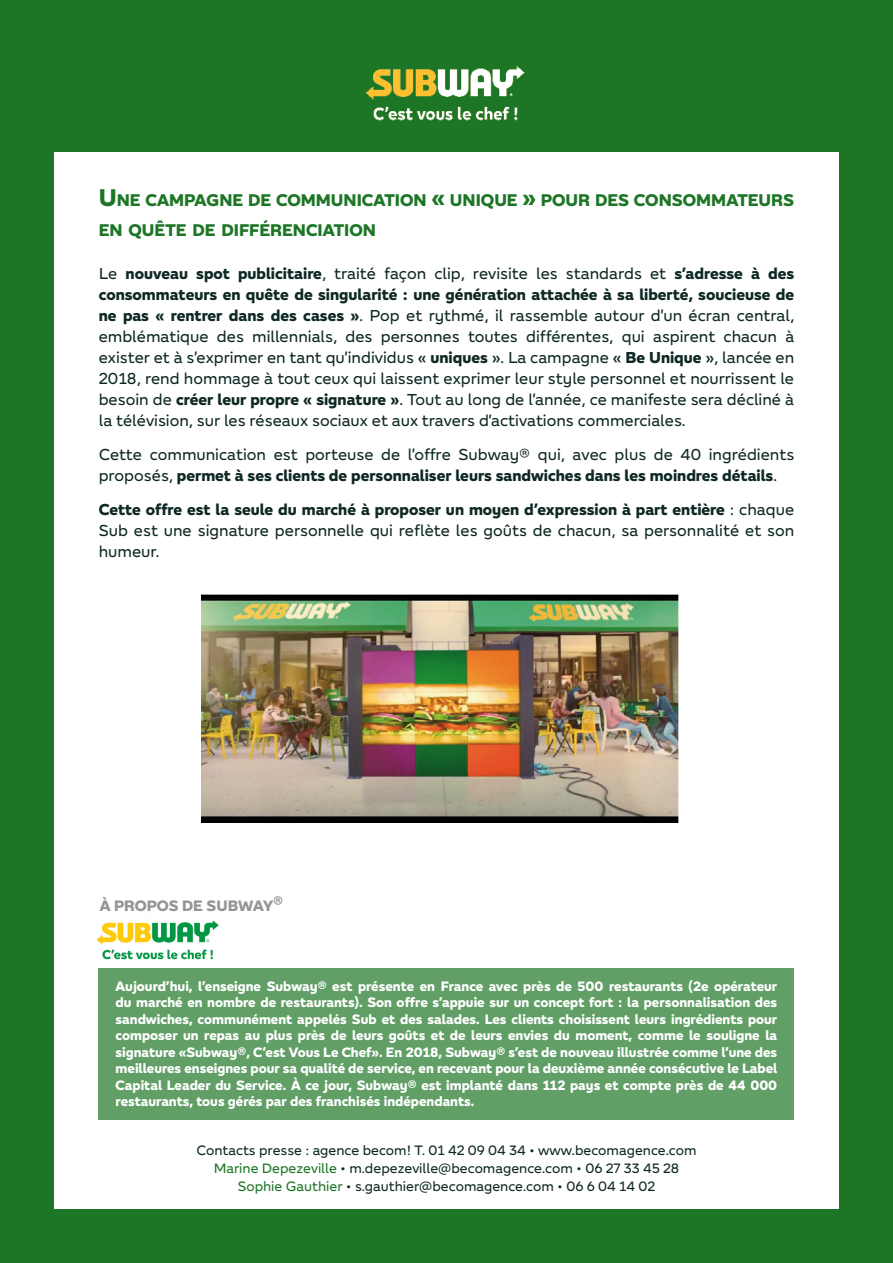
<style>
.page{position:relative;width:893px;height:1263px;background:#1d7626}
.page>*{position:absolute;margin:0;border:0;box-sizing:border-box;transform-origin:0 0}
.t1{font:16.8px/30px "Subway Footlong Ofc";color:#1d7626}
.t2{font:15.75px/21px "Subway Six Inch Ofc";color:#0e2824;text-align:justify}
.t3{font:15px "Subway Footlong Ofc";color:#939598}
.t4{font:13.5px/16.5px "Subway Footlong Ofc";color:#fff;text-align:justify}
.t5{font:13.5px "Subway Six Inch Ofc";color:#0e2824}
.s1{font-size:24px}
.s2{font-family:"Subway Footlong Ofc"}
.s3{color:#1d7626}
</style>
<div class="page">
<div style="left:54px;top:152px;width:785px;height:1057px;background:#fff"></div>
<div style="left:99px;top:968px;width:695px;height:151px;background:#619f67"></div>
<img style="left:96px;top:920px;width:123px;height:40px">
<img style="left:365px;top:65px;width:160px;height:56px">
<img style="left:201px;top:595px;width:477px;height:228px">
<p class="t1" style="left:99px;top:185px;width:696px"><span class="s1">U</span> NE CAMPAGNE DE COMMUNICATION <span class="s1">«</span> UNIQUE <span class="s1">»</span> POUR DES CONSOMMATEURS<br>EN QUÊTE DE DIFFÉRENCIATION</p>
<p class="t2" style="left:99px;top:263px;width:697px">Le <span class="s2">nouveau spot publicitaire</span>, traité façon clip, revisite les standards et <span class="s2">s’adresse à des consommateurs en quête de singularité : une génération attachée à sa liberté, soucieuse de ne pas « rentrer dans des cases »</span>. Pop et rythmé, il rassemble autour d’un écran central, emblématique des millennials, des personnes toutes différentes, qui aspirent chacun à exister et à s’exprimer en tant qu’individus « <span class="s2">uniques</span> ». La campagne « <span class="s2">Be Unique</span> », lancée en 2018, rend hommage à tout ceux qui laissent exprimer leur style personnel et nourrissent le besoin de <span class="s2">créer leur propre « signature »</span>. Tout au long de l’année, ce manifeste sera décliné à la télévision, sur les réseaux sociaux et aux travers d’activations commerciales.</p>
<p class="t2" style="left:99px;top:444px;width:697px">Cette communication est porteuse de l’offre Subway® qui, avec plus de 40 ingrédients proposés, <span class="s2">permet à ses clients de personnaliser leurs sandwiches dans les moindres détails</span>.</p>
<p class="t2" style="left:99px;top:499px;width:697px"><span class="s2">Cette offre est la seule du marché à proposer un moyen d’expression à part entière</span> : chaque Sub est une signature personnelle qui reflète les goûts de chacun, sa personnalité et son humeur.</p>
<p class="t3" style="left:100px;top:896px;width:185px">À PROPOS DE SUBWAY®</p>
<p class="t4" style="left:116px;top:977px;width:663px">Aujourd’hui, l’enseigne Subway® est présente en France avec près de 500 restaurants (2e opérateur du marché en nombre de restaurants). Son offre s’appuie sur un concept fort : la personnalisation des sandwiches, communément appelés Sub et des salades. Les clients choisissent leurs ingrédients pour composer un repas au plus près de leurs goûts et de leurs envies du moment, comme le souligne la signature «Subway®, C’est Vous Le Chef». En 2018, Subway® s’est de nouveau illustrée comme l’une des meilleures enseignes pour sa qualité de service, en recevant pour la deuxième année consécutive le Label Capital Leader du Service. À ce jour, Subway® est implanté dans 112 pays et compte près de 44 000 restaurants, tous gérés par des franchisés indépendants.</p>
<p class="t5" style="left:196px;top:1142px;width:502px">Contacts presse : agence becom! T. 01 42 09 04 34 • www.becomagence.com</p>
<p class="t5" style="left:214px;top:1160px;width:467px"><span class="s3">Marine Depezeville</span> • m.depezeville@becomagence.com • 06 27 33 45 28</p>
<p class="t5" style="left:238px;top:1178px;width:419px"><span class="s3">Sophie Gauthier</span> • s.gauthier@becomagence.com • 06 6 04 14 02</p>
</div>
